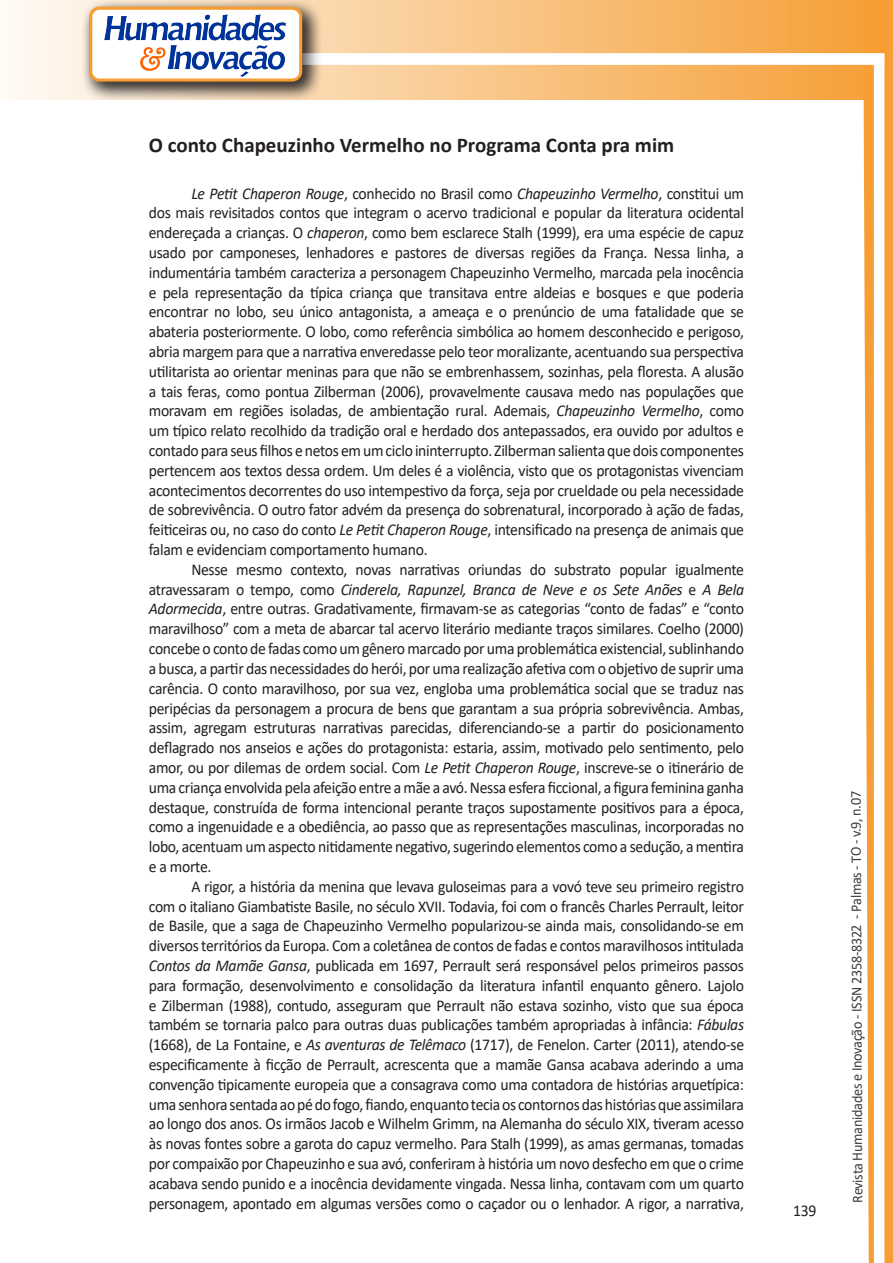
<style>
.page{position:relative;width:893px;height:1263px;background:#fff}
.page>*{position:absolute;margin:0;border:0;box-sizing:border-box;transform-origin:0 0}
.Titulo_2{font:700 21px "Calibri";color:#231f20}
.texto{font:16.5px/19.8px "Calibri";letter-spacing:-.02em;color:#231f20;text-align:justify;scale:.95 1}
.t1{font:15px "Calibri";letter-spacing:-.025em;color:#3e3e3f;scale:.95 1}
.s1{font-style:italic}
</style>
<div class="page">
<svg style="left:5px;top:0;width:858px;height:100px"></svg>
<div style="left:302px;top:53px;width:582px;height:12px;background:#fff;border:2px solid #fff"></div>
<svg style="left:863px;top:0;width:30px;height:1263px"></svg>
<div style="left:81px;top:0;width:241px;height:102px;background:#231f20;opacity:.75"></div>
<div style="left:91px;top:8px;width:210px;height:72px;background:#fff;border-radius:9px"></div>
<img style="left:104px;top:14px;width:181px;height:62px">
<div style="left:89px;top:7px;width:213px;height:75px;border:3px solid #f69e34;border-radius:9px"></div>
<p class="Titulo_2" style="left:149px;top:130px;width:527px">O conto Chapeuzinho Vermelho no Programa Conta pra mim</p>
<p class="texto" style="left:149px;top:183px;width:628px;text-indent:43px"><span class="s1">Le Petit Chaperon Rouge</span>, conhecido no Brasil como <span class="s1">Chapeuzinho Vermelho</span>, constitui um dos mais revisitados contos que integram o acervo tradicional e popular da literatura ocidental endereçada a crianças. O <span class="s1">chaperon</span>, como bem esclarece Stalh (1999), era uma espécie de capuz usado por camponeses, lenhadores e pastores de diversas regiões da França. Nessa linha, a indumentária também caracteriza a personagem Chapeuzinho Vermelho, marcada pela inocência e pela representação da típica criança que transitava entre aldeias e bosques e que poderia encontrar no lobo, seu único antagonista, a ameaça e o prenúncio de uma fatalidade que se abateria posteriormente. O lobo, como referência simbólica ao homem desconhecido e perigoso, abria margem para que a narrativa enveredasse pelo teor moralizante, acentuando sua perspectiva utilitarista ao orientar meninas para que não se embrenhassem, sozinhas, pela floresta. A alusão a tais feras, como pontua Zilberman (2006), provavelmente causava medo nas populações que moravam em regiões isoladas, de ambientação rural. Ademais, <span class="s1">Chapeuzinho Vermelho</span>, como um típico relato recolhido da tradição oral e herdado dos antepassados, era ouvido por adultos e contado para seus filhos e netos em um ciclo ininterrupto. Zilberman salienta que dois componentes pertencem aos textos dessa ordem. Um deles é a violência, visto que os protagonistas vivenciam acontecimentos decorrentes do uso intempestivo da força, seja por crueldade ou pela necessidade de sobrevivência. O outro fator advém da presença do sobrenatural, incorporado à ação de fadas, feiticeiras ou, no caso do conto <span class="s1">Le Petit Chaperon Rouge</span>, intensificado na presença de animais que falam e evidenciam comportamento humano.</p>
<p class="texto" style="left:149px;top:559px;width:628px;text-indent:43px">Nesse mesmo contexto, novas narrativas oriundas do substrato popular igualmente atravessaram o tempo, como <span class="s1">Cinderela, Rapunzel, Branca de Neve e os Sete Anões</span> e <span class="s1">A Bela Adormecida</span>, entre outras. Gradativamente, firmavam-se as categorias “conto de fadas” e “conto maravilhoso” com a meta de abarcar tal acervo literário mediante traços similares. Coelho (2000) concebe o conto de fadas como um gênero marcado por uma problemática existencial, sublinhando a busca, a partir das necessidades do herói, por uma realização afetiva com o objetivo de suprir uma carência. O conto maravilhoso, por sua vez, engloba uma problemática social que se traduz nas peripécias da personagem a procura de bens que garantam a sua própria sobrevivência. Ambas, assim, agregam estruturas narrativas parecidas, diferenciando-se a partir do posicionamento deflagrado nos anseios e ações do protagonista: estaria, assim, motivado pelo sentimento, pelo amor, ou por dilemas de ordem social. Com <span class="s1">Le Petit Chaperon Rouge</span>, inscreve-se o itinerário de uma criança envolvida pela afeição entre a mãe a avó. Nessa esfera ficcional, a figura feminina ganha destaque, construída de forma intencional perante traços supostamente positivos para a época, como a ingenuidade e a obediência, ao passo que as representações masculinas, incorporadas no lobo, acentuam um aspecto nitidamente negativo, sugerindo elementos como a sedução, a mentira e a morte.</p>
<p class="texto" style="left:149px;top:876px;width:628px;text-indent:43px">A rigor, a história da menina que levava guloseimas para a vovó teve seu primeiro registro com o italiano Giambatiste Basile, no século XVII. Todavia, foi com o francês Charles Perrault, leitor de Basile, que a saga de Chapeuzinho Vermelho popularizou-se ainda mais, consolidando-se em diversos territórios da Europa. Com a coletânea de contos de fadas e contos maravilhosos intitulada <span class="s1">Contos da Mamãe Gansa</span>, publicada em 1697, Perrault será responsável pelos primeiros passos para formação, desenvolvimento e consolidação da literatura infantil enquanto gênero. Lajolo e Zilberman (1988), contudo, asseguram que Perrault não estava sozinho, visto que sua época também se tornaria palco para outras duas publicações também apropriadas à infância: <span class="s1">Fábulas </span>(1668), de La Fontaine, e <span class="s1">As aventuras de Telêmaco</span> (1717), de Fenelon. Carter (2011), atendo-se especificamente à ficção de Perrault, acrescenta que a mamãe Gansa acabava aderindo a uma convenção tipicamente europeia que a consagrava como uma contadora de histórias arquetípica: uma senhora sentada ao pé do fogo, fiando, enquanto tecia os contornos das histórias que assimilara ao longo dos anos. Os irmãos Jacob e Wilhelm Grimm, na Alemanha do século XIX, tiveram acesso às novas fontes sobre a garota do capuz vermelho. Para Stalh (1999), as amas germanas, tomadas por compaixão por Chapeuzinho e sua avó, conferiram à história um novo desfecho em que o crime acabava sendo punido e a inocência devidamente vingada. Nessa linha, contavam com um quarto personagem, apontado em algumas versões como o caçador ou o lenhador. A rigor, a narrativa,</p>
<p class="texto" style="left:793px;top:1200px;width:26px">139</p>
<p class="t1" style="left:846px;top:1203px;width:435px;rotate:-90deg">Revista Humanidades e Inovação - ISSN 2358-8322 - Palmas - TO - v.9, n.07</p>
</div>
